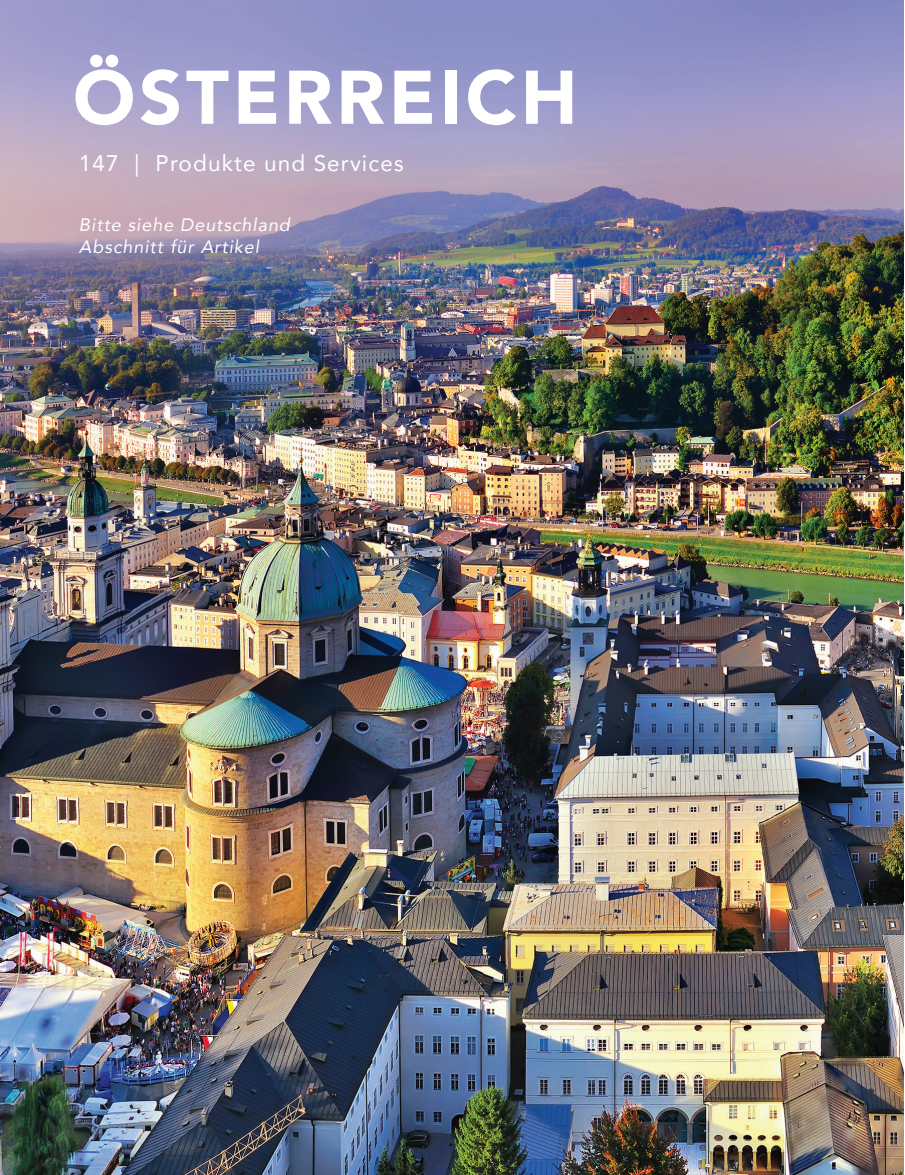
<style>
.page{position:relative;width:905px;height:1175px;background:#fff}
.page>*{position:absolute;margin:0;border:0;box-sizing:border-box;transform-origin:0 0}
.t1{font:900 75px "Avenir";letter-spacing:.05em;color:#fff}
.t2{font:22.5px "Avenir";letter-spacing:.05em;color:#fff}
.t3{font:italic 18px "Avenir";letter-spacing:.05em;color:#fff}
</style>
<div class="page">
<img style="left:0;top:0;width:903px;height:1174px">
<p class="t1" style="left:73px;top:33px;width:506px">ÖSTERREICH</p>
<p class="t2" style="left:79px;top:145px;width:326px">147 | Produkte und Services</p>
<p class="t3" style="left:79px;top:214px;width:212px">Bitte siehe Deutschland</p>
<p class="t3" style="left:79px;top:236px;width:182px">Abschnitt für Artikel</p>
</div>
